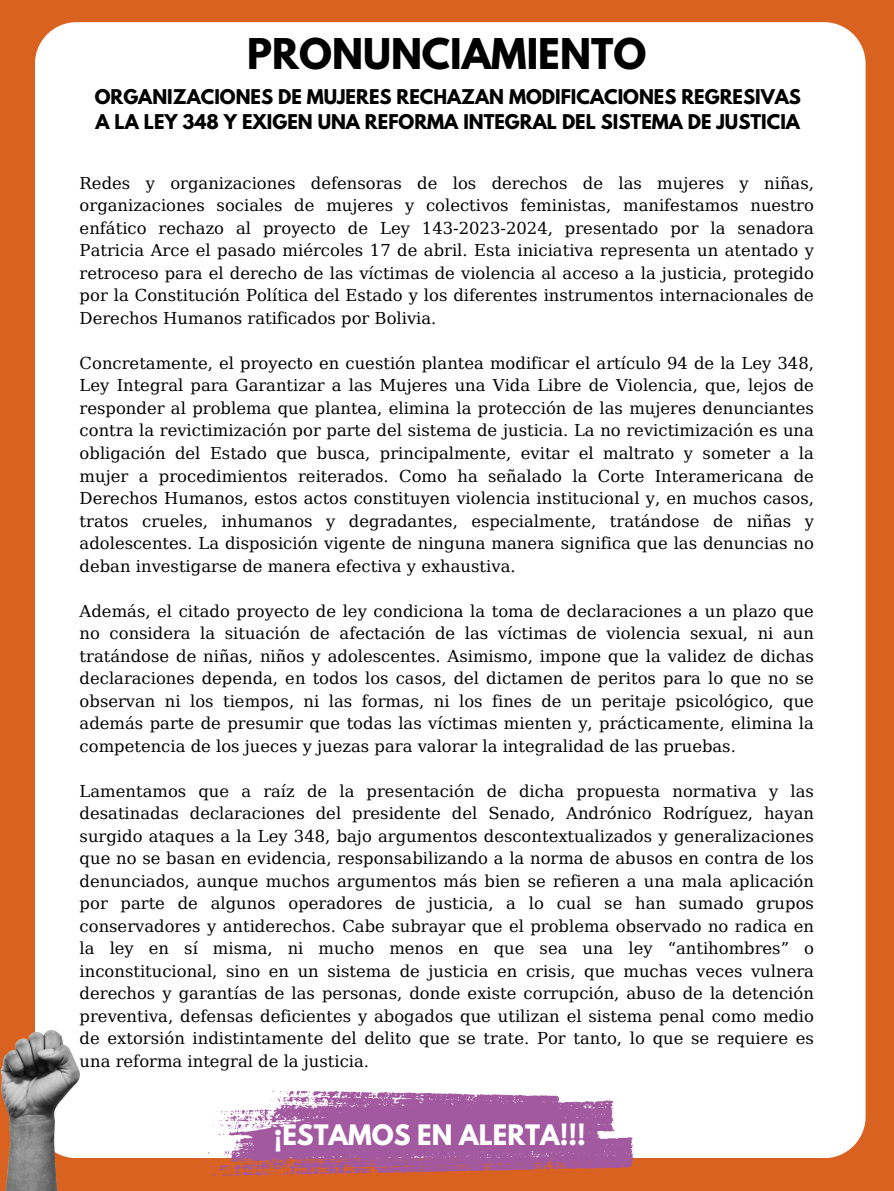
<style>
.page{position:relative;width:894px;height:1191px;background:#fff}
.page>*{position:absolute;margin:0;border:0;box-sizing:border-box;transform-origin:0 0}
.t1{font:700 37.5px "League Spartan";color:#000}
.t2{font:700 25.05px "League Spartan";color:#fff}
.t3{font:700 18px/24.8px "League Spartan";color:#000}
.t4{font:16.35px/22.5px "DejaVu Serif";color:#000;text-align:justify}
</style>
<div class="page">
<div style="left:0;top:0;width:893px;height:1190px;background:#da6220"></div>
<div style="left:35px;top:22px;width:830px;height:1135px;background:#fff"></div>
<img style="left:0;top:1030px;width:80px;height:160px">
<svg style="left:203px;top:1090px;width:431px;height:86px;background:#ba7aa6"></svg>
<p class="t1" style="left:247px;top:35px;width:400px">PRONUNCIAMIENTO</p>
<p class="t3" style="left:95px;top:87px;width:707px">ORGANIZACIONES DE MUJERES RECHAZAN MODIFICACIONES REGRESIVAS<br>A LA LEY 348 Y EXIGEN UNA REFORMA INTEGRAL DEL SISTEMA DE JUSTICIA</p>
<h3 class="t4" style="left:80px;top:172px;width:735px">Redes y organizaciones defensoras de los derechos de las mujeres y niñas, organizaciones sociales de mujeres y colectivos feministas, manifestamos nuestro enfático rechazo al proyecto de Ley 143-2023-2024, presentado por la senadora Patricia Arce el pasado miércoles 17 de abril. Esta iniciativa representa un atentado y retroceso para el derecho de las víctimas de violencia al acceso a la justicia, protegido por la Constitución Política del Estado y los diferentes instrumentos internacionales de Derechos Humanos ratificados por Bolivia.</h3>
<p class="t4" style="left:80px;top:352px;width:735px">Concretamente, el proyecto en cuestión plantea modificar el artículo 94 de la Ley 348, Ley Integral para Garantizar a las Mujeres una Vida Libre de Violencia, que, lejos de responder al problema que plantea, elimina la protección de las mujeres denunciantes contra la revictimización por parte del sistema de justicia. La no revictimización es una obligación del Estado que busca, principalmente, evitar el maltrato y someter a la mujer a procedimientos reiterados. Como ha señalado la Corte Interamericana de Derechos Humanos, estos actos constituyen violencia institucional y, en muchos casos, tratos crueles, inhumanos y degradantes, especialmente, tratándose de niñas y adolescentes. La disposición vigente de ninguna manera significa que las denuncias no deban investigarse de manera efectiva y exhaustiva.</p>
<p class="t4" style="left:80px;top:599px;width:735px">Además, el citado proyecto de ley condiciona la toma de declaraciones a un plazo que no considera la situación de afectación de las víctimas de violencia sexual, ni aun tratándose de niñas, niños y adolescentes. Asimismo, impone que la validez de dichas declaraciones dependa, en todos los casos, del dictamen de peritos para lo que no se observan ni los tiempos, ni las formas, ni los fines de un peritaje psicológico, que además parte de presumir que todas las víctimas mienten y, prácticamente, elimina la competencia de los jueces y juezas para valorar la integralidad de las pruebas.</p>
<p class="t4" style="left:80px;top:779px;width:735px">Lamentamos que a raíz de la presentación de dicha propuesta normativa y las desatinadas declaraciones del presidente del Senado, Andrónico Rodríguez, hayan surgido ataques a la Ley 348, bajo argumentos descontextualizados y generalizaciones que no se basan en evidencia, responsabilizando a la norma de abusos en contra de los denunciados, aunque muchos argumentos más bien se refieren a una mala aplicación por parte de algunos operadores de justicia, a lo cual se han sumado grupos conservadores y antiderechos. Cabe subrayar que el problema observado no radica en la ley en sí misma, ni mucho menos en que sea una ley “antihombres” o inconstitucional, sino en un sistema de justicia en crisis, que muchas veces vulnera derechos y garantías de las personas, donde existe corrupción, abuso de la detención preventiva, defensas deficientes y abogados que utilizan el sistema penal como medio de extorsión indistintamente del delito que se trate. Por tanto, lo que se requiere es una reforma integral de la justicia.</p>
<p class="t2" style="left:273px;top:1121px;width:314px">¡ESTAMOS EN ALERTA!!!</p>
</div>
